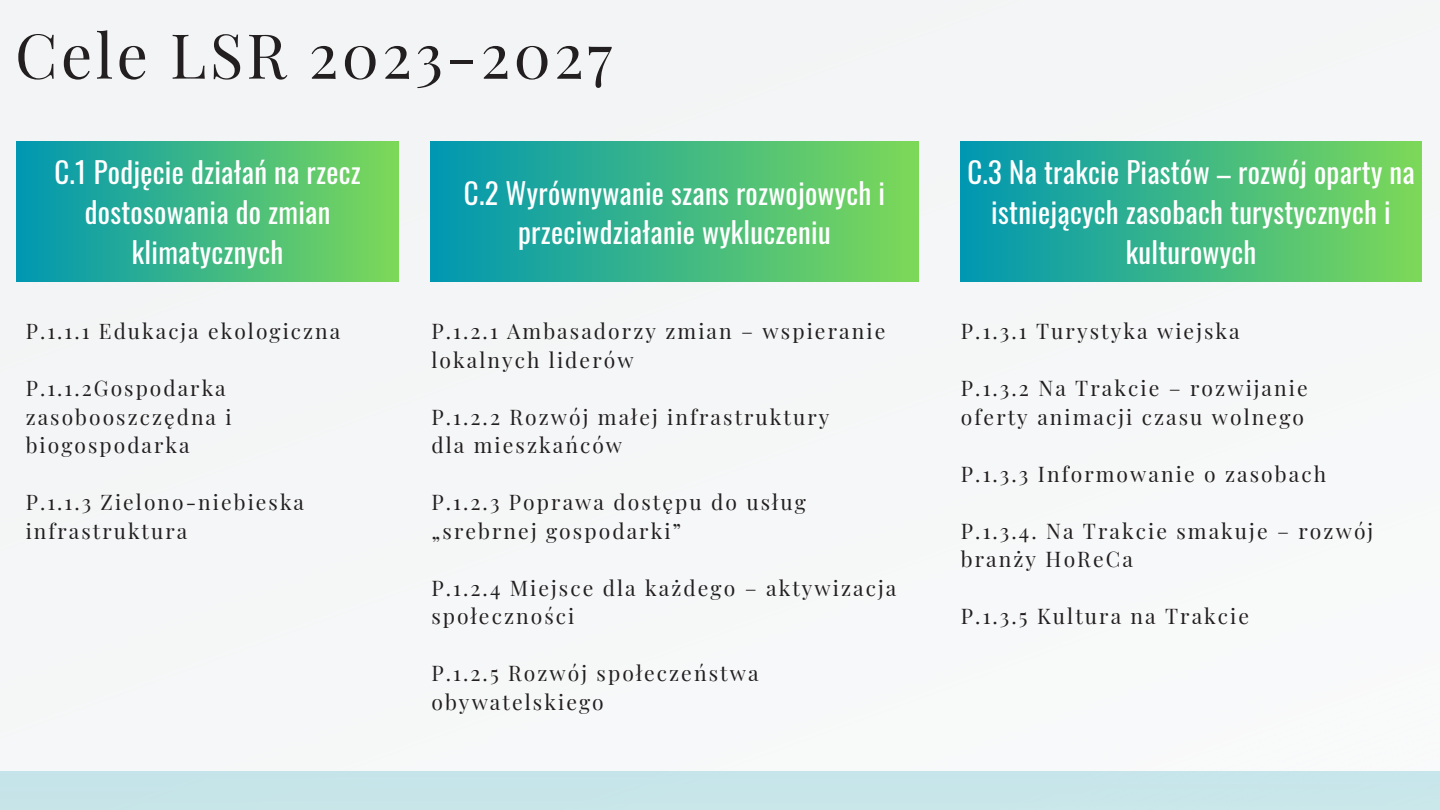
<style>
.page{position:relative;width:1440px;height:810px;background:#fff}
.page>*{position:absolute;margin:0;border:0;box-sizing:border-box;transform-origin:0 0}
.t1{font:62px "Playfair Display";letter-spacing:.055em;color:#231f20}
.t2{font:28.8px/39.8px "Oswald";letter-spacing:.01em;color:#fff;text-align:center}
.t3{font:21.1px/28.5px "Playfair Display";letter-spacing:.1em;color:#231f20}
.t4{font:21px/28.5px "Playfair Display";letter-spacing:.1em;color:#231f20}
</style>
<div class="page">
<div style="left:0;top:0;width:1440px;height:772px;background:#f5f7f7"></div>
<div style="left:17px;top:142px;width:381px;height:140px;background:linear-gradient(to right,#0097b2,#7dd858)"></div>
<div style="left:431px;top:142px;width:487px;height:140px;background:linear-gradient(to right,#0097b2,#7dd858)"></div>
<div style="left:961px;top:142px;width:460px;height:140px;background:linear-gradient(to right,#0097b2,#7dd858)"></div>
<div style="left:0;top:772px;width:1440px;height:38px;background:#c7e6e9"></div>
<h1 class="t1" style="left:15px;top:12px;width:599px">Cele LSR 2023-2027</h1>
<h2 class="t2" style="left:54px;top:151px;width:308px">C.1 Podjęcie działań na rzecz dostosowania do zmian klimatycznych</h2>
<p class="t4" style="left:26px;top:316px;width:316px">P.1.1.1 Edukacja ekologiczna</p>
<p class="t4" style="left:26px;top:373px;width:207px">P.1.1.2Gospodarka zasobooszczędna i biogospodarka</p>
<p class="t4" style="left:26px;top:487px;width:280px">P.1.1.3 Zielono-niebieska infrastruktura</p>
<h2 class="t2" style="left:464px;top:172px;width:423px">C.2 Wyrównywanie szans rozwojowych i przeciwdziałanie wykluczeniu</h2>
<p class="t3" style="left:431px;top:316px;width:455px">P.1.2.1 Ambasadorzy zmian – wspieranie lokalnych liderów</p>
<p class="t3" style="left:431px;top:402px;width:400px">P.1.2.2 Rozwój małej infrastruktury</p>
<p class="t3" style="left:431px;top:430px;width:192px">dla mieszkańców</p>
<p class="t3" style="left:431px;top:487px;width:376px">P.1.2.3 Poprawa dostępu do usług „srebrnej gospodarki”</p>
<p class="t3" style="left:431px;top:573px;width:466px">P.1.2.4 Miejsce dla każdego – aktywizacja społeczności</p>
<p class="t3" style="left:431px;top:658px;width:329px">P.1.2.5 Rozwój społeczeństwa obywatelskiego</p>
<h2 class="t2" style="left:967px;top:151px;width:449px">C.3 Na trakcie Piastów – rozwój oparty na istniejących zasobach turystycznych i kulturowych</h2>
<p class="t3" style="left:961px;top:316px;width:280px">P.1.3.1 Turystyka wiejska</p>
<p class="t3" style="left:961px;top:373px;width:348px">P.1.3.2 Na Trakcie – rozwijanie oferty animacji czasu wolnego</p>
<p class="t3" style="left:961px;top:459px;width:367px">P.1.3.3 Informowanie o zasobach</p>
<p class="t3" style="left:961px;top:516px;width:414px">P.1.3.4. Na Trakcie smakuje – rozwój branży HoReCa</p>
<p class="t3" style="left:961px;top:601px;width:290px">P.1.3.5 Kultura na Trakcie</p>
</div>
